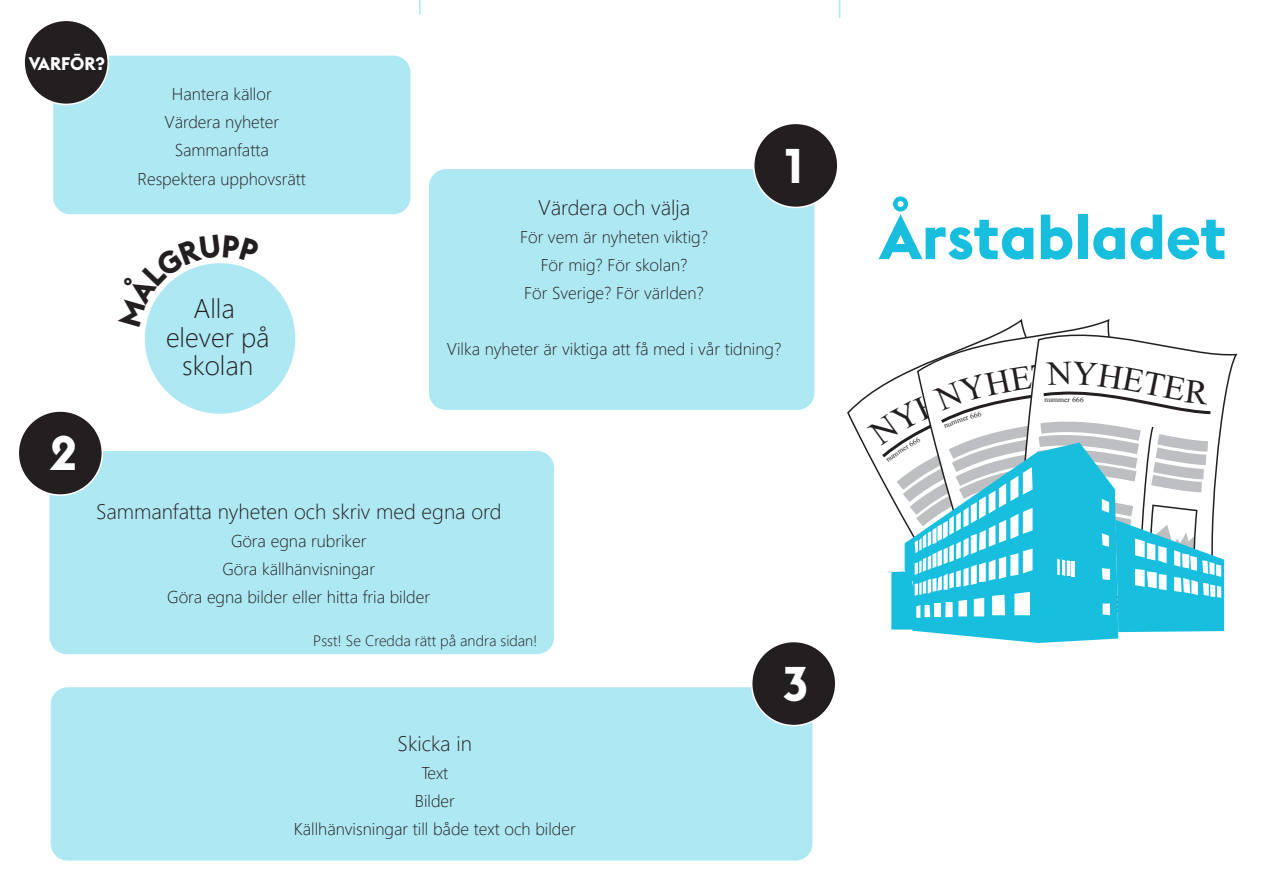
<style>
.page{position:relative;width:1263px;height:893px;background:#fff}
.page>*{position:absolute;margin:0;border:0;box-sizing:border-box;transform-origin:0 0}
.t1{font:700 62.7px "Stockholm Type Display";color:#18bede}
.t2{font:700 48px "Stockholm Type Display";color:#fff}
.t3{font:300 27px/28.5px "Segoe UI";color:#231f20;text-align:center}
.t4{font:300 21px "Segoe UI";color:#231f20}
.t5{font:700 18px "Stockholm Type Display";color:#fff}
.t6{font:300 17.1px/28px "Segoe UI";color:#231f20;text-align:center}
.t7{font:300 15px "Segoe UI";color:#231f20}
.t8{font:7.5px "Times New Roman";color:#231f20}
</style>
<div class="page">
<svg style="left:419px;top:0;width:1px;height:14px"></svg>
<svg style="left:839px;top:0;width:1px;height:18px"></svg>
<svg style="left:945px;top:319px;width:165px;height:36px"></svg>
<svg style="left:1017px;top:323px;width:221px;height:291px"></svg>
<div style="left:145px;top:263px;width:150px;height:151px;background:#aee8f3;border-radius:50%"></div>
<div style="left:53px;top:56px;width:357px;height:158px;background:#aee8f3;border-radius:17px"></div>
<div style="left:429px;top:169px;width:385px;height:241px;background:#aee8f3;border-radius:17px"></div>
<div style="left:754px;top:123px;width:84px;height:84px;background:#231f20;border-radius:50%"></div>
<div style="left:753px;top:123px;width:85px;height:85px;border:2px solid #fff;border-radius:50%"></div>
<div style="left:24px;top:20px;width:84px;height:84px;background:#231f20;border-radius:50%"></div>
<div style="left:23px;top:20px;width:86px;height:85px;border:2px solid #fff;border-radius:50%"></div>
<div style="left:50px;top:451px;width:504px;height:203px;background:#aee8f3;border-radius:17px"></div>
<div style="left:18px;top:411px;width:84px;height:84px;background:#231f20;border-radius:50%"></div>
<div style="left:18px;top:410px;width:85px;height:86px;border:2px solid #fff;border-radius:50%"></div>
<div style="left:51px;top:687px;width:761px;height:174px;background:#aee8f3;border-radius:17px"></div>
<div style="left:752px;top:641px;width:84px;height:85px;background:#231f20;border-radius:50%"></div>
<div style="left:751px;top:641px;width:85px;height:85px;border:2px solid #fff;border-radius:50%"></div>
<svg style="left:867px;top:355px;width:357px;height:288px"></svg>
<svg style="left:145px;top:263px;width:115px;height:64px"></svg>
<p class="t5" style="left:29px;top:51px;width:77px">VARFÖR?</p>
<p class="t6" style="left:138px;top:79px;width:170px">Hantera källor<br>Värdera nyheter<br>Sammanfatta<br>Respektera upphovsrätt</p>
<h2 class="t2" style="left:50px;top:419px;width:29px">2</h2>
<h3 class="t3" style="left:166px;top:292px;width:105px">Alla elever på skolan</h3>
<h2 class="t2" style="left:785px;top:132px;width:19px">1</h2>
<p class="t4" style="left:538px;top:188px;width:153px">Värdera och välja</p>
<p class="t6" style="left:520px;top:221px;width:189px">För vem är nyheten viktig?<br>För mig? För skolan?<br>För Sverige? För världen?</p>
<p class="t6" style="left:447px;top:334px;width:336px">Vilka nyheter är viktiga att få med i vår tidning?</p>
<p class="t4" style="left:96px;top:492px;width:407px">Sammanfatta nyheten och skriv med egna ord</p>
<p class="t6" style="left:167px;top:525px;width:264px">Göra egna rubriker<br>Göra källhänvisningar<br>Göra egna bilder eller hitta fria bilder</p>
<p class="t7" style="left:313px;top:627px;width:226px">Psst! Se Credda rätt på andra sidan!</p>
<p class="t4" style="left:398px;top:723px;width:76px">Skicka in</p>
<p class="t6" style="left:294px;top:757px;width:283px">Text<br>Bilder<br>Källhänvisningar till både text och bilder</p>
<h2 class="t2" style="left:783px;top:650px;width:26px">3</h2>
<h1 class="t1" style="left:879px;top:192px;width:349px">Årstabladet</h1>
<p class="t8" style="left:1058px;top:394px;width:7px">m</p>
</div>
